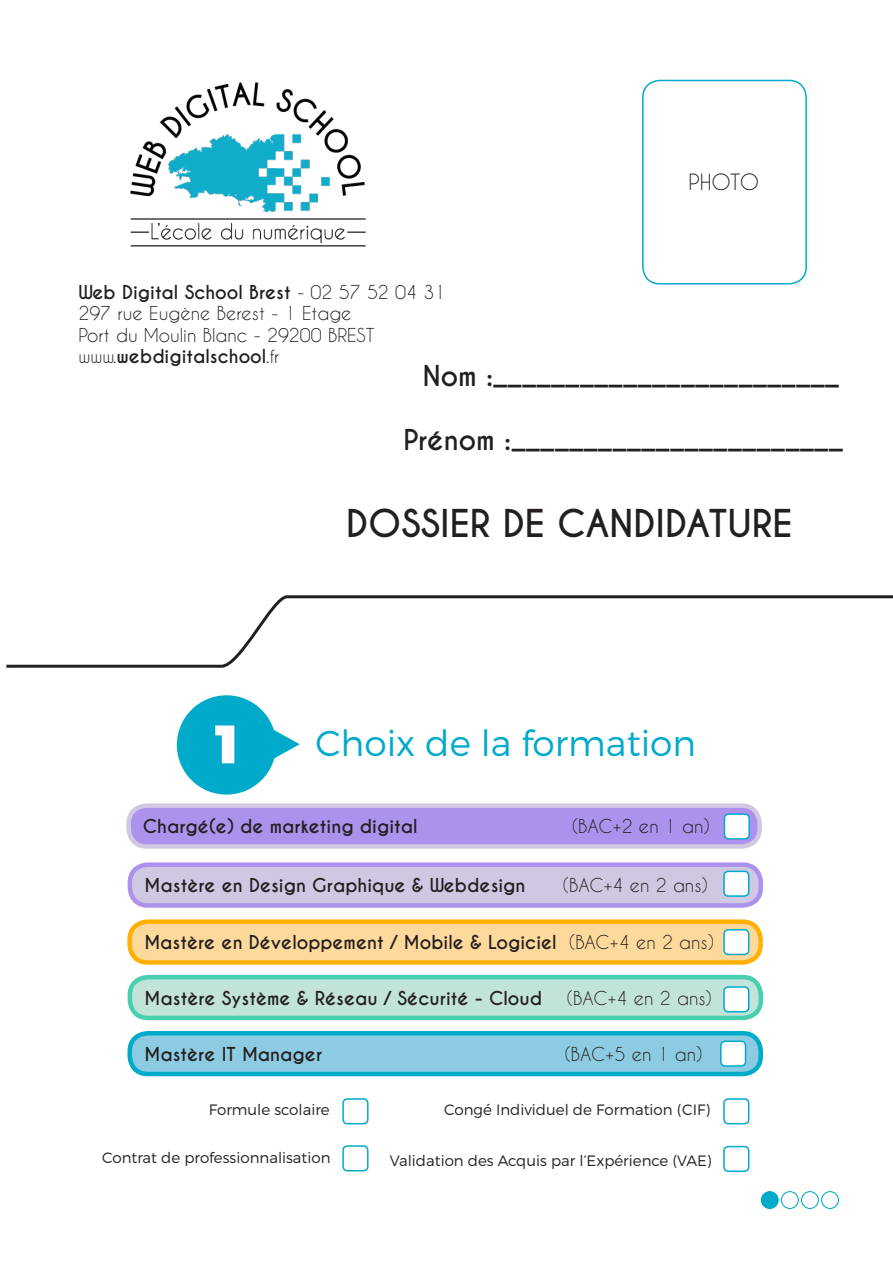
<style>
.page{position:relative;width:893px;height:1263px;background:#fff}
.page>*{position:absolute;margin:0;border:0;box-sizing:border-box;transform-origin:0 0}
.t1{font:900 54px "Montserrat";color:#fff}
.t2{font:700 36px "Caviar Dreams";color:#231f20}
.t3{font:300 36px "Montserrat";color:#00aaca}
.t4{font:700 27px "Caviar Dreams";color:#231f20}
.t5{font:21px "Caviar Dreams";letter-spacing:-.02em;color:#231f20}
.t6{font:700 18px "Caviar Dreams";color:#231f20}
.t7{font:18px/21.6px "Caviar Dreams";color:#231f20}
.t8{font:300 15px "Montserrat";color:#231f20}
.s1{font-weight:700}
.s2{font-weight:400}
</style>
<div class="page">
<div style="left:130px;top:865px;width:631px;height:40px;background:#d0c7e2;border-radius:18px"></div>
<div style="left:128px;top:862px;width:635px;height:46px;border:4px solid #ac92ec;border-radius:18px"></div>
<img style="left:130px;top:82px;width:236px;height:164px">
<div style="left:177px;top:695px;width:99px;height:100px;background:#00aaca;border-radius:50%"></div>
<svg style="left:273px;top:729px;width:27px;height:30px"></svg>
<div style="left:724px;top:871px;width:25px;height:25px;background:#fff;border-radius:4px"></div>
<div style="left:723px;top:871px;width:26px;height:26px;border:2px solid #00aaca;border-radius:4px"></div>
<div style="left:130px;top:922px;width:631px;height:40px;background:#fed99c;border-radius:18px"></div>
<div style="left:127px;top:919px;width:636px;height:46px;border:4px solid #ffb000;border-radius:18px"></div>
<div style="left:724px;top:930px;width:25px;height:24px;background:#fff;border-radius:4px"></div>
<div style="left:723px;top:929px;width:26px;height:26px;border:2px solid #00aaca;border-radius:4px"></div>
<div style="left:130px;top:977px;width:631px;height:41px;background:#c1e3d9;border-radius:18px"></div>
<div style="left:128px;top:975px;width:635px;height:45px;border:4px solid #48cfad;border-radius:18px"></div>
<div style="left:724px;top:987px;width:25px;height:25px;background:#fff;border-radius:4px"></div>
<div style="left:723px;top:986px;width:26px;height:26px;border:2px solid #00aaca;border-radius:4px"></div>
<div style="left:761px;top:1192px;width:17px;height:16px;background:#00aaca;border-radius:50%"></div>
<div style="left:761px;top:1191px;width:18px;height:18px;border:1px solid #00aaca;border-radius:50%"></div>
<div style="left:781px;top:1191px;width:18px;height:18px;border:1px solid #00aaca;border-radius:50%"></div>
<div style="left:801px;top:1191px;width:18px;height:18px;border:1px solid #00aaca;border-radius:50%"></div>
<div style="left:821px;top:1191px;width:18px;height:18px;border:1px solid #00aaca;border-radius:50%"></div>
<div style="left:642px;top:80px;width:165px;height:205px;border:2px solid #00aaca;border-radius:17px"></div>
<div style="left:342px;top:1098px;width:27px;height:26px;border:2px solid #00aaca;border-radius:4px"></div>
<div style="left:723px;top:1098px;width:26px;height:26px;border:2px solid #00aaca;border-radius:4px"></div>
<svg style="left:6px;top:595px;width:887px;height:73px"></svg>
<div style="left:342px;top:1145px;width:27px;height:26px;border:2px solid #00aaca;border-radius:4px"></div>
<div style="left:723px;top:1146px;width:26px;height:26px;border:2px solid #00aaca;border-radius:4px"></div>
<div style="left:130px;top:1033px;width:631px;height:41px;background:#8ccbe1;border-radius:18px"></div>
<div style="left:127px;top:1031px;width:636px;height:45px;border:4px solid #00aaca;border-radius:18px"></div>
<div style="left:721px;top:1041px;width:24px;height:25px;background:#fff;border-radius:4px"></div>
<div style="left:720px;top:1040px;width:26px;height:27px;border:2px solid #00aaca;border-radius:4px"></div>
<div style="left:129px;top:806px;width:631px;height:40px;background:#ac92ec;border-radius:18px"></div>
<div style="left:126px;top:803px;width:636px;height:46px;border:4px solid #d0c7e2;border-radius:18px"></div>
<div style="left:724px;top:814px;width:25px;height:25px;background:#fff;border-radius:4px"></div>
<div style="left:724px;top:813px;width:26px;height:26px;border:2px solid #00aaca;border-radius:4px"></div>
<p class="t5" style="left:689px;top:170px;width:72px">PHOTO</p>
<p class="t7" style="left:78px;top:281px;width:368px"><span class="s1">Web Digital School Brest</span> - 02 57 52 04 31<br>297 rue Eugène Berest - 1 Etage<br>Port du Moulin Blanc - 29200 BREST www.<span class="s1">webdigitalschool</span>.fr</p>
<h3 class="t4" style="left:423px;top:360px;width:418px">Nom :________________________</h3>
<h3 class="t4" style="left:403px;top:424px;width:441px">Prénom :_______________________</h3>
<h2 class="t2" style="left:346px;top:502px;width:448px">DOSSIER DE CANDIDATURE</h2>
<h1 class="t1" style="left:215px;top:710px;width:25px">1</h1>
<h2 class="t3" style="left:315px;top:721px;width:382px">Choix de la formation</h2>
<p class="t6" style="left:143px;top:815px;width:276px">Chargé(e) de marketing digital</p>
<p class="t7" style="left:572px;top:815px;width:139px">(BAC+2 en 1 an)</p>
<p class="t6" style="left:145px;top:874px;width:382px">Mastère en Design Graphique &amp; Webdesign</p>
<p class="t7" style="left:563px;top:874px;width:146px">(BAC+4 en 2 ans)</p>
<p class="t6" style="left:144px;top:931px;width:571px">Mastère en Développement / Mobile &amp; Logiciel <span class="s2">(BAC+4 en 2 ans)</span></p>
<p class="t6" style="left:145px;top:987px;width:399px">Mastère Système &amp; Réseau / Sécurité - Cloud</p>
<p class="t7" style="left:567px;top:986px;width:146px">(BAC+4 en 2 ans)</p>
<p class="t6" style="left:144px;top:1043px;width:179px">Mastère IT Manager</p>
<p class="t7" style="left:565px;top:1043px;width:139px">(BAC+5 en 1 an)</p>
<p class="t8" style="left:209px;top:1101px;width:123px">Formule scolaire</p>
<p class="t8" style="left:102px;top:1148px;width:230px">Contrat de professionnalisation</p>
<p class="t8" style="left:444px;top:1101px;width:268px">Congé Individuel de Formation (CIF)</p>
<p class="t8" style="left:390px;top:1151px;width:323px">Validation des Acquis par l’Expérience (VAE)</p>
</div>
